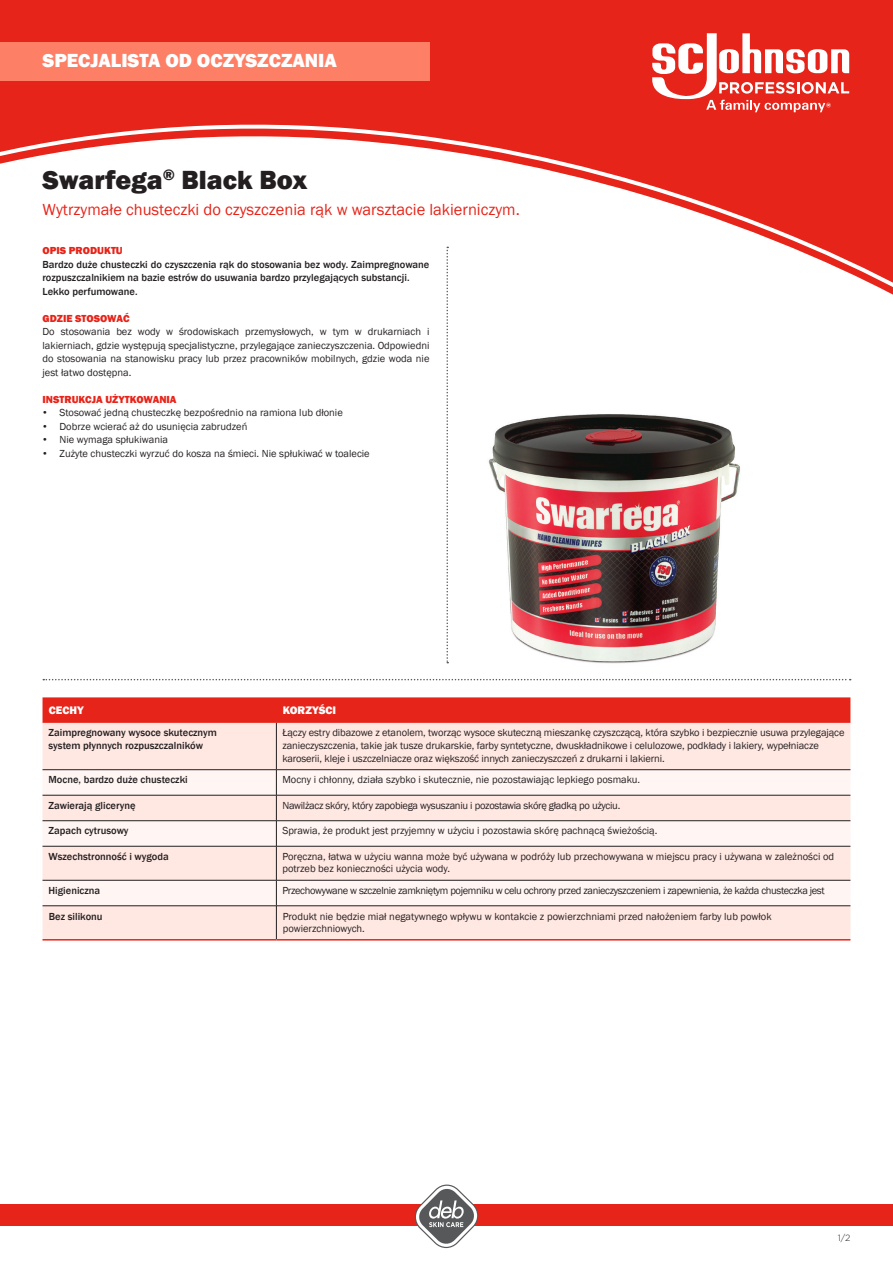
<style>
.page{position:relative;width:893px;height:1263px;background:#fff}
.page>*{position:absolute;margin:0;border:0;box-sizing:border-box;transform-origin:0 0}
.t1{font:800 27px "Franklin Gothic";color:#231f20}
.t2{font:800 19.5px "Franklin Gothic";color:#fff}
._08_Copy_Prokyon_8_7{font:16.5px "Franklin Gothic";color:#e72419}
.t3{font:800 11.25px "Franklin Gothic";color:#fff}
.t4{font:10.5px/12.8px "Franklin Gothic";letter-spacing:-.01em;color:#231f20}
.t5{font:500 10.5px/13.5px "Franklin Gothic";color:#231f20}
.t6{font:10.5px "Franklin Gothic";letter-spacing:-.035em;color:#231f20}
._08_Subline_Prokyon{font:800 10.5px "Franklin Gothic";color:#e72419}
.t7{font:300 9px "Gotham";color:#231f20}
.s1{font-family:"Gotham"}
</style>
<div class="page">
<div style="left:0;top:0;width:893px;height:119px;background:#e72419"></div>
<svg style="left:0;top:119px;width:893px;height:176px"></svg>
<div style="left:0;top:43px;width:429px;height:38px;background:#fd7f66"></div>
<div style="left:0;top:1204px;width:893px;height:22px;background:#e72419"></div>
<svg style="left:415px;top:1184px;width:63px;height:64px"></svg>
<svg style="left:652px;top:33px;width:197px;height:79px"></svg>
<img style="left:488px;top:414px;width:252px;height:250px">
<svg style="left:446px;top:247px;width:2px;height:416px"></svg>
<svg style="left:43px;top:679px;width:808px;height:1px"></svg>
<svg style="left:43px;top:697px;width:807px;height:26px;background:#e7281d"></svg>
<div style="left:43px;top:723px;width:807px;height:216px;background:#ffe7e2"></div>
<svg style="left:43px;top:770px;width:807px;height:135px;fill:#fff5f3"></svg>
<hr style="left:43px;top:846px;width:233px;height:1px;background:#231f20">
<hr style="left:276px;top:846px;width:574px;height:1px;background:#231f20">
<hr style="left:276px;top:846px;width:1px;height:34px;background:#231f20">
<hr style="left:43px;top:880px;width:233px;height:1px;background:#231f20">
<hr style="left:276px;top:880px;width:574px;height:1px;background:#231f20">
<svg style="left:276px;top:880px;width:1px;height:25px"></svg>
<hr style="left:43px;top:905px;width:233px;height:1px;background:#231f20">
<hr style="left:276px;top:905px;width:574px;height:1px;background:#231f20">
<hr style="left:276px;top:723px;width:1px;height:46px;background:#231f20">
<hr style="left:43px;top:769px;width:233px;height:1px;background:#231f20">
<hr style="left:276px;top:769px;width:574px;height:1px;background:#231f20">
<hr style="left:43px;top:795px;width:233px;height:1px;background:#231f20">
<hr style="left:276px;top:795px;width:574px;height:1px;background:#231f20">
<hr style="left:43px;top:820px;width:233px;height:1px;background:#231f20">
<hr style="left:276px;top:820px;width:574px;height:1px;background:#231f20">
<svg style="left:276px;top:770px;width:1px;height:76px"></svg>
<hr style="left:276px;top:906px;width:1px;height:33px;background:#231f20">
<hr style="left:43px;top:939px;width:233px;height:1px;background:#e72419">
<hr style="left:276px;top:939px;width:574px;height:1px;background:#e72419">
<p class="t2" style="left:43px;top:48px;width:296px">SPECJALISTA OD OCZYSZCZANIA</p>
<p class="t1" style="left:43px;top:162px;width:266px">Swarfega<sup>®</sup> Black Box</p>
<p class="_08_Copy_Prokyon_8_7" style="left:43px;top:199px;width:479px">Wytrzymałe chusteczki do czyszczenia rąk w warsztacie lakierniczym.</p>
<p class="_08_Subline_Prokyon" style="left:43px;top:244px;width:82px">OPIS PRODUKTU</p>
<p class="t5" style="left:43px;top:257px;width:388px">Bardzo duże chusteczki do czyszczenia rąk do stosowania bez wody. Zaimpregnowane rozpuszczalnikiem na bazie estrów do usuwania bardzo przylegających substancji.</p>
<p class="t5" style="left:43px;top:284px;width:97px">Lekko perfumowane.</p>
<p class="_08_Subline_Prokyon" style="left:43px;top:311px;width:89px">GDZIE STOSOWAĆ</p>
<p class="t4" style="left:43px;top:325px;width:388px;line-height:13.5px;text-align:justify">Do stosowania bez wody w środowiskach przemysłowych, w tym w drukarniach i lakierniach, gdzie występują specjalistyczne, przylegające zanieczyszczenia. Odpowiedni do stosowania na stanowisku pracy lub przez pracowników mobilnych, gdzie woda nie jest łatwo dostępna.</p>
<p class="_08_Subline_Prokyon" style="left:43px;top:392px;width:136px">INSTRUKCJA UŻYTKOWANIA</p>
<p class="t4" style="left:43px;top:406px;width:302px"><span class="s1">•</span> Stosować jedną chusteczkę bezpośrednio na ramiona lub dłonie</p>
<p class="t4" style="left:43px;top:420px;width:206px"><span class="s1">•</span> Dobrze wcierać aż do usunięcia zabrudzeń</p>
<p class="t4" style="left:43px;top:433px;width:127px"><span class="s1">•</span> Nie wymaga spłukiwania</p>
<p class="t4" style="left:43px;top:447px;width:329px"><span class="s1">•</span> Zużyte chusteczki wyrzuć do kosza na śmieci. Nie spłukiwać w toalecie</p>
<p class="t3" style="left:49px;top:703px;width:36px">CECHY</p>
<p class="t3" style="left:283px;top:703px;width:55px">KORZYŚCI</p>
<p class="t5" style="left:49px;top:726px;width:170px">Zaimpregnowany wysoce skutecznym</p>
<p class="t5" style="left:49px;top:739px;width:156px">system płynnych rozpuszczalników</p>
<p class="t4" style="left:282px;top:727px;width:564px">Łączy estry dibazowe z etanolem, tworząc wysoce skuteczną mieszankę czyszczącą, która szybko i bezpiecznie usuwa przylegające zanieczyszczenia, takie jak tusze drukarskie, farby syntetyczne, dwuskładnikowe i celulozowe, podkłady i lakiery, wypełniacze karoserii, kleje i uszczelniacze oraz większość innych zanieczyszczeń z drukarni i lakierni.</p>
<p class="t5" style="left:49px;top:773px;width:141px">Mocne, bardzo duże chusteczki</p>
<p class="t4" style="left:282px;top:773px;width:359px">Mocny i chłonny, działa szybko i skutecznie, nie pozostawiając lepkiego posmaku.</p>
<p class="t5" style="left:49px;top:798px;width:89px">Zawierają glicerynę</p>
<p class="t4" style="left:282px;top:799px;width:339px">Nawilżacz skóry, który zapobiega wysuszaniu i pozostawia skórę gładką po użyciu.</p>
<p class="t5" style="left:49px;top:824px;width:82px">Zapach cytrusowy</p>
<p class="t4" style="left:282px;top:824px;width:377px">Sprawia, że produkt jest przyjemny w użyciu i pozostawia skórę pachnącą świeżością.</p>
<p class="t5" style="left:49px;top:849px;width:122px">Wszechstronność i wygoda</p>
<p class="t4" style="left:282px;top:850px;width:553px">Poręczna, łatwa w użyciu wanna może być używana w podróży lub przechowywana w miejscu pracy i używana w zależności od potrzeb bez konieczności użycia wody.</p>
<p class="t5" style="left:49px;top:883px;width:53px">Higieniczna</p>
<p class="t6" style="left:282px;top:883px;width:544px">Przechowywane w szczelnie zamkniętym pojemniku w celu ochrony przed zanieczyszczeniem i zapewnienia, że każda chusteczka jest</p>
<p class="t5" style="left:49px;top:909px;width:55px">Bez silikonu</p>
<p class="t4" style="left:283px;top:910px;width:490px">Produkt nie będzie miał negatywnego wpływu w kontakcie z powierzchniami przed nałożeniem farby lub powłok powierzchniowych.</p>
<p class="t7" style="left:838px;top:1232px;width:14px">1/2</p>
</div>
